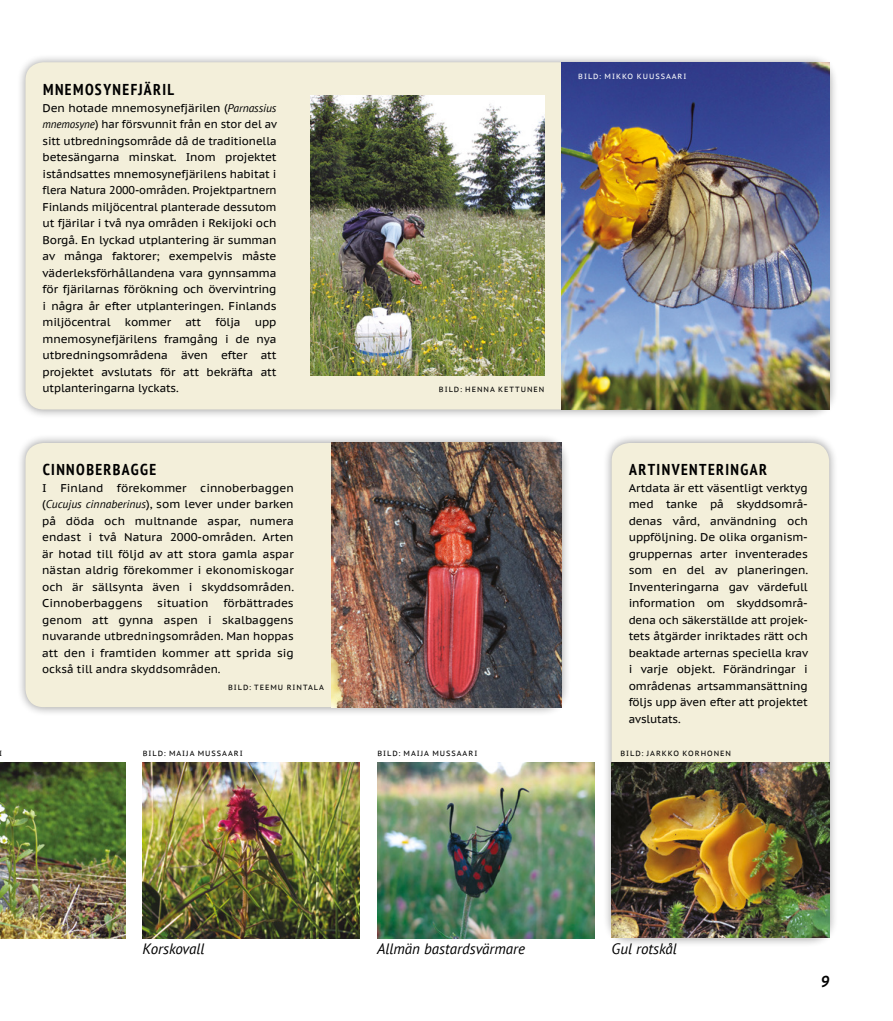
<style>
.page{position:relative;width:893px;height:1021px;background:#fff}
.page>*{position:absolute;margin:0;border:0;box-sizing:border-box;transform-origin:0 0}
.t1{font:700 condensed 15.75px "PT Sans";letter-spacing:.09em;color:#000}
.t2{font:italic 700 15.75px "PT Sans";color:#000}
.t3{font:italic 15px "PT Sans";color:#000}
.t4{font:11.25px/16.5px "PT Sans Caption";letter-spacing:-.01em;color:#000;text-align:justify}
.t5{font:7.5px "PT Sans Caption";letter-spacing:.13em;color:#000}
.t6{font:7.5px "PT Sans Caption";letter-spacing:.13em;color:#fff}
.s1{font-family:"PT Sans";font-style:italic}
</style>
<div class="page">
<div style="left:16px;top:53px;width:822px;height:365px;background:#000;opacity:.4"></div>
<div style="left:26px;top:62px;width:803px;height:347px;background:#f3efda;border-radius:18px"></div>
<div style="left:16px;top:434px;width:555px;height:282px;background:#000;opacity:.4"></div>
<div style="left:26px;top:443px;width:535px;height:264px;background:#f3efda;border-radius:18px"></div>
<div style="left:602px;top:434px;width:236px;height:513px;background:#000;opacity:.4"></div>
<div style="left:612px;top:443px;width:217px;height:495px;background:#f3efda;border-radius:18px"></div>
<img style="left:612px;top:762px;width:217px;height:175px">
<img style="left:377px;top:762px;width:218px;height:176px">
<img style="left:0;top:762px;width:125px;height:176px">
<img style="left:142px;top:762px;width:218px;height:176px">
<img style="left:310px;top:95px;width:235px;height:280px">
<img style="left:332px;top:442px;width:229px;height:265px">
<img style="left:561px;top:62px;width:268px;height:347px">
<h1 class="t1" style="left:43px;top:79px;width:132px">MNEMOSYNEFJÄRIL</h1>
<p class="t4" style="left:43px;top:99px;width:236px">Den hotade mnemosynefjärilen (<span class="s1">Parnassius mnemosyne</span>) har försvunnit från en stor del av sitt utbredningsområde då de traditionella betesängarna minskat. Inom projektet iståndsattes mnemosynefjärilens habitat i flera Natura 2000-områden. Projektpartnern Finlands miljöcentral planterade dessutom ut fjärilar i två nya områden i Rekijoki och Borgå. En lyckad utplantering är summan av många faktorer; exempelvis måste väderleksförhållandena vara gynnsamma för fjärilarnas förökning och övervintring i några år efter utplanteringen. Finlands miljöcentral</p>
<p class="t4" style="left:125px;top:314px;width:48px">kommer</p>
<p class="t4" style="left:185px;top:314px;width:17px">att</p>
<p class="t4" style="left:215px;top:314px;width:27px">följa</p>
<p class="t4" style="left:43px;top:314px;width:236px;text-indent:212px">upp mnemosynefjärilens framgång i de nya utbredningsområdena även efter att projektet avslutats för att bekräfta att utplanteringarna lyckats.</p>
<h1 class="t1" style="left:43px;top:459px;width:115px">CINNOBERBAGGE</h1>
<p class="t4" style="left:42px;top:479px;width:253px">I Finland förekommer cinnoberbaggen (<span class="s1">Cucujus cinnaberinus</span>), som lever under barken på döda och multnande aspar, numera endast i två Natura 2000-områden. Arten är hotad till följd av att stora gamla aspar nästan aldrig förekommer i ekonomiskogar och är sällsynta även i skyddsområden.<br>Cinnoberbaggens</p>
<p class="t4" style="left:42px;top:594px;width:253px;text-indent:181px">förbättrades genom att gynna aspen i skalbaggens nuvarande utbredningsområden. Man hoppas att den i framtiden kommer att sprida sig också till andra skyddsområden.</p>
<p class="t4" style="left:157px;top:594px;width:53px">situation</p>
<p class="t5" style="left:228px;top:682px;width:97px">BILD: TEEMU RINTALA</p>
<p class="t5" style="left:439px;top:385px;width:107px">BILD: HENNA KETTUNEN</p>
<p class="t5" style="left:0;top:748px;width:4px">I</p>
<p class="t5" style="left:143px;top:748px;width:101px">BILD: MAIJA MUSSAARI</p>
<p class="t5" style="left:377px;top:748px;width:101px">BILD: MAIJA MUSSAARI</p>
<p class="t6" style="left:578px;top:71px;width:110px">BILD: MIKKO KUUSSAARI</p>
<h1 class="t1" style="left:629px;top:459px;width:139px">ARTINVENTERINGAR</h1>
<p class="t4" style="left:629px;top:479px;width:181px">Artdata är ett väsentligt verktyg med tanke på skyddsområ&shy;denas vård, användning och uppföljning. De olika organism&shy;gruppernas arter inventerades som en del av planeringen.<br>Inventeringarna gav värdefull information om skyddsområ&shy;dena och säkerställde att projek&shy;tets åtgärder inriktades rätt och beaktade arternas speciella krav i varje objekt. Förändringar i områdenas artsammansättning följs upp även efter att projektet avslutats.</p>
<p class="t5" style="left:620px;top:748px;width:112px">BILD: JARKKO KORHONEN</p>
<h2 class="t3" style="left:142px;top:939px;width:63px">Korskovall</h2>
<h2 class="t3" style="left:377px;top:939px;width:149px">Allmän bastardsvärmare</h2>
<h2 class="t3" style="left:612px;top:939px;width:67px">Gul rotskål</h2>
<h1 class="t2" style="left:821px;top:970px;width:10px">9</h1>
</div>
